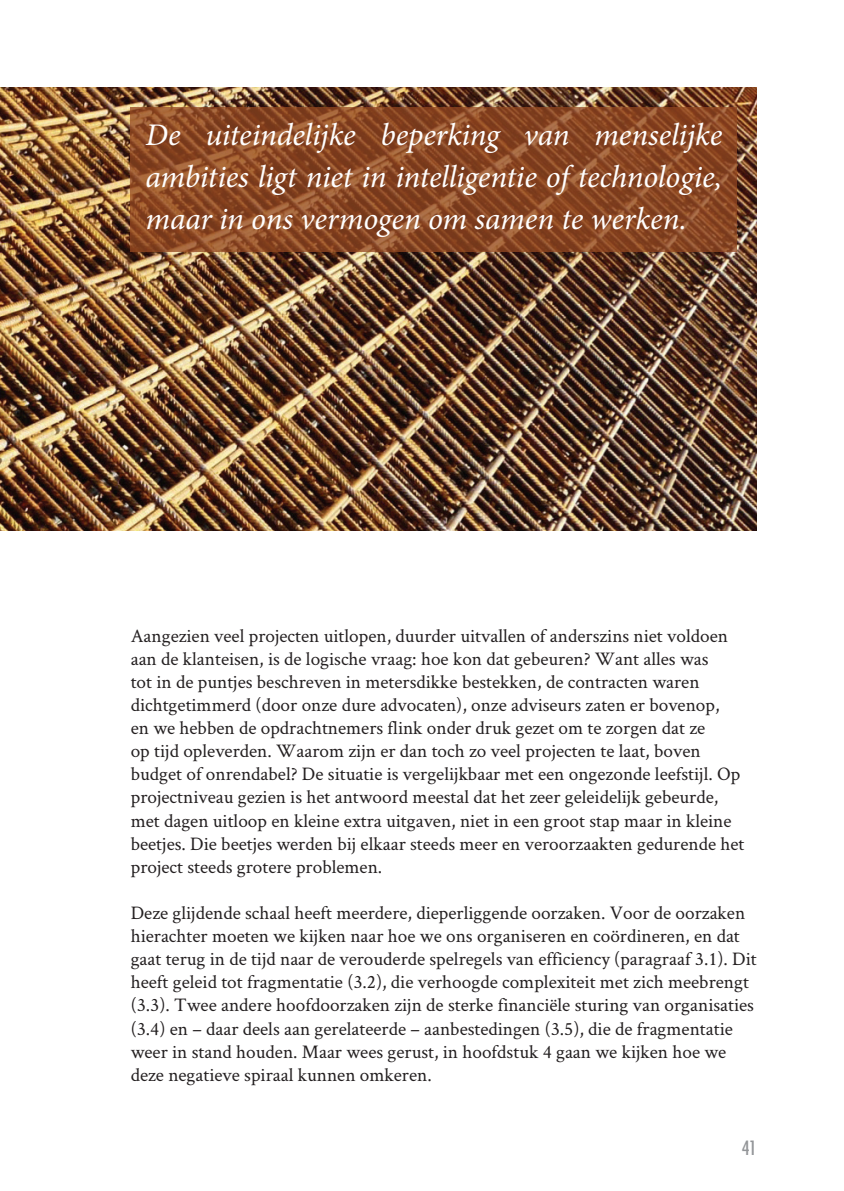
<style>
.page{position:relative;width:844px;height:1191px;background:#fff}
.page>*{position:absolute;margin:0;border:0;box-sizing:border-box;transform-origin:0 0}
.t1{font:italic 31.5px/42px "Minion Pro";letter-spacing:-.005em;color:#fff;text-align:justify}
.t2{font:19.25px/23.1px "Crimson Text";color:#231f20}
.t3{font:500 condensed 19.25px "Futura";color:#939598}
</style>
<div class="page">
<img style="left:0;top:87px;width:756px;height:444px">
<svg style="left:131px;top:107px;width:605px;height:145px;background:#8b4926"></svg>
<h1 class="t1" style="left:145px;top:114px;width:578px">De uiteindelijke beperking van menselijke ambities ligt niet in intelligentie of technologie, maar in ons vermogen om samen te werken.</h1>
<p class="t2" style="left:131px;top:623px;width:615px">Aangezien veel projecten uitlopen, duurder uitvallen of anderszins niet voldoen aan de klanteisen, is de logische vraag: hoe kon dat gebeuren? Want alles was<br>tot in de puntjes beschreven in metersdikke bestekken, de contracten waren dichtgetimmerd (door onze dure advocaten), onze adviseurs zaten er bovenop,<br>en we hebben de opdrachtnemers flink onder druk gezet om te zorgen dat ze<br>op tijd opleverden. Waarom zijn er dan toch zo veel projecten te laat, boven budget of onrendabel? De situatie is vergelijkbaar met een ongezonde leefstijl. Op projectniveau gezien is het antwoord meestal dat het zeer geleidelijk gebeurde, met dagen uitloop en kleine extra uitgaven, niet in een groot stap maar in kleine beetjes. Die beetjes werden bij elkaar steeds meer en veroorzaakten gedurende het project steeds grotere problemen.</p>
<p class="t2" style="left:131px;top:900px;width:627px">Deze glijdende schaal heeft meerdere, dieperliggende oorzaken. Voor de oorzaken hierachter moeten we kijken naar hoe we ons organiseren en coördineren, en dat gaat terug in de tijd naar de verouderde spelregels van efficiency (paragraaf 3.1). Dit heeft geleid tot fragmentatie (3.2), die verhoogde complexiteit met zich meebrengt (3.3). Twee andere hoofdoorzaken zijn de sterke financiële sturing van organisaties (3.4) en – daar deels aan gerelateerde – aanbestedingen (3.5), die de fragmentatie weer in stand houden. Maar wees gerust, in hoofdstuk 4 gaan we kijken hoe we deze negatieve spiraal kunnen omkeren.</p>
<p class="t3" style="left:741px;top:1136px;width:16px">41</p>
</div>
